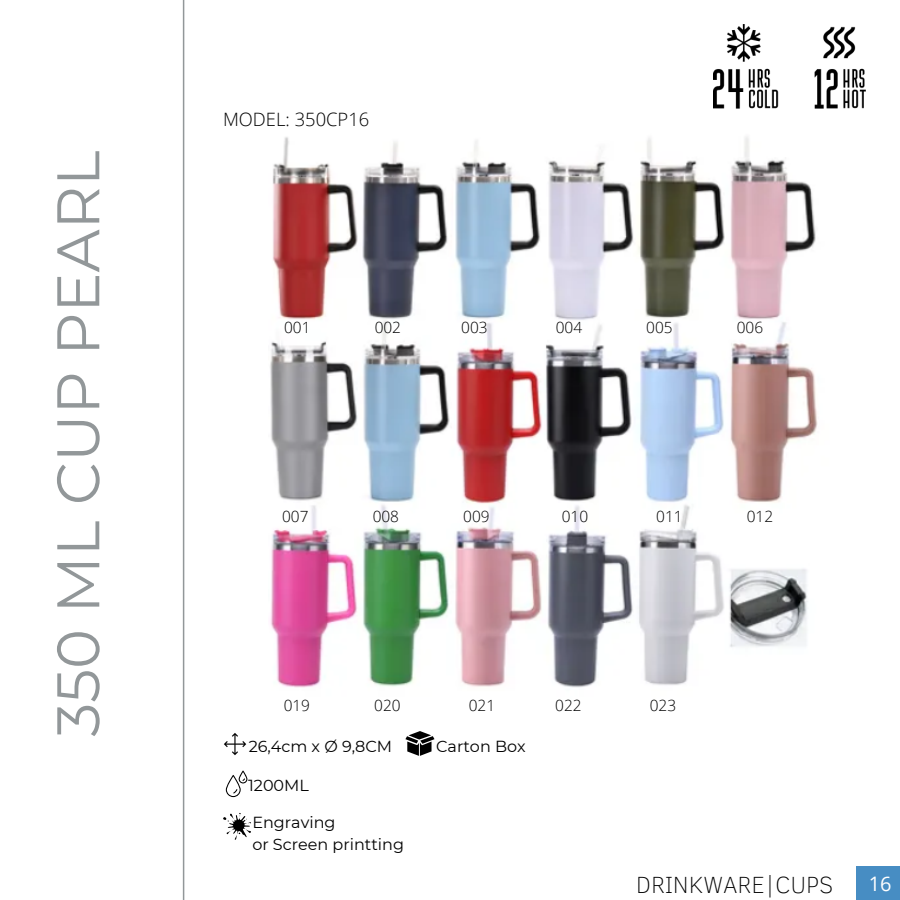
<style>
.page{position:relative;width:900px;height:900px;background:#fff}
.page>*{position:absolute;margin:0;border:0;box-sizing:border-box;transform-origin:0 0}
.t1{font:60px "Montserrat";color:#929799}
.t2{font:100 24px "Clear Sans";color:#000}
.t3{font:20px "Open Sans";color:#fff}
.t4{font:300 18.4px "Open Sans";color:#000}
.t5{font:16px "Montserrat";color:#000}
.t6{font:300 15.44px "Open Sans";color:#000}
</style>
<div class="page">
<div style="left:856px;top:866px;width:44px;height:34px;background:#478dc3"></div>
<hr style="left:183px;top:0;width:1px;height:900px;background:#929799">
<img style="left:224px;top:733px;width:23px;height:23px">
<svg style="left:405px;top:731px;width:30px;height:25px"></svg>
<svg style="left:226px;top:771px;width:21px;height:26px"></svg>
<svg style="left:223px;top:813px;width:28px;height:27px"></svg>
<img style="left:270px;top:137px;width:548px;height:551px">
<img style="left:713px;top:24px;width:152px;height:84px">
<p class="t1" style="left:41px;top:737px;width:588px;rotate:-90deg">350 ML CUP PEARL</p>
<p class="t4" style="left:223px;top:106px;width:148px">MODEL: 350CP16</p>
<p class="t6" style="left:284px;top:316px;width:28px">001</p>
<p class="t6" style="left:375px;top:316px;width:28px">002</p>
<p class="t6" style="left:461px;top:316px;width:28px">003</p>
<p class="t6" style="left:556px;top:316px;width:28px">004</p>
<p class="t6" style="left:646px;top:316px;width:28px">005</p>
<p class="t6" style="left:737px;top:316px;width:28px">006</p>
<h4 class="t6" style="left:282px;top:506px;width:28px">007</h4>
<h4 class="t6" style="left:373px;top:506px;width:28px">008</h4>
<h4 class="t6" style="left:463px;top:506px;width:28px">009</h4>
<h4 class="t6" style="left:562px;top:506px;width:28px">010</h4>
<h4 class="t6" style="left:656px;top:506px;width:28px">011</h4>
<h4 class="t6" style="left:747px;top:506px;width:28px">012</h4>
<p class="t6" style="left:284px;top:694px;width:28px">019</p>
<p class="t6" style="left:374px;top:694px;width:28px">020</p>
<p class="t6" style="left:469px;top:694px;width:28px">021</p>
<p class="t6" style="left:555px;top:694px;width:28px">022</p>
<p class="t6" style="left:650px;top:694px;width:28px">023</p>
<p class="t5" style="left:249px;top:736px;width:145px">26,4cm x Ø 9,8CM</p>
<p class="t5" style="left:248px;top:775px;width:62px">1200ML</p>
<p class="t5" style="left:252px;top:812px;width:85px">Engraving</p>
<p class="t5" style="left:252px;top:834px;width:153px">or Screen printting</p>
<p class="t5" style="left:436px;top:736px;width:91px">Carton Box</p>
<p class="t2" style="left:636px;top:867px;width:199px">DRINKWARE|CUPS</p>
<h3 class="t3" style="left:869px;top:869px;width:24px">16</h3>
</div>
